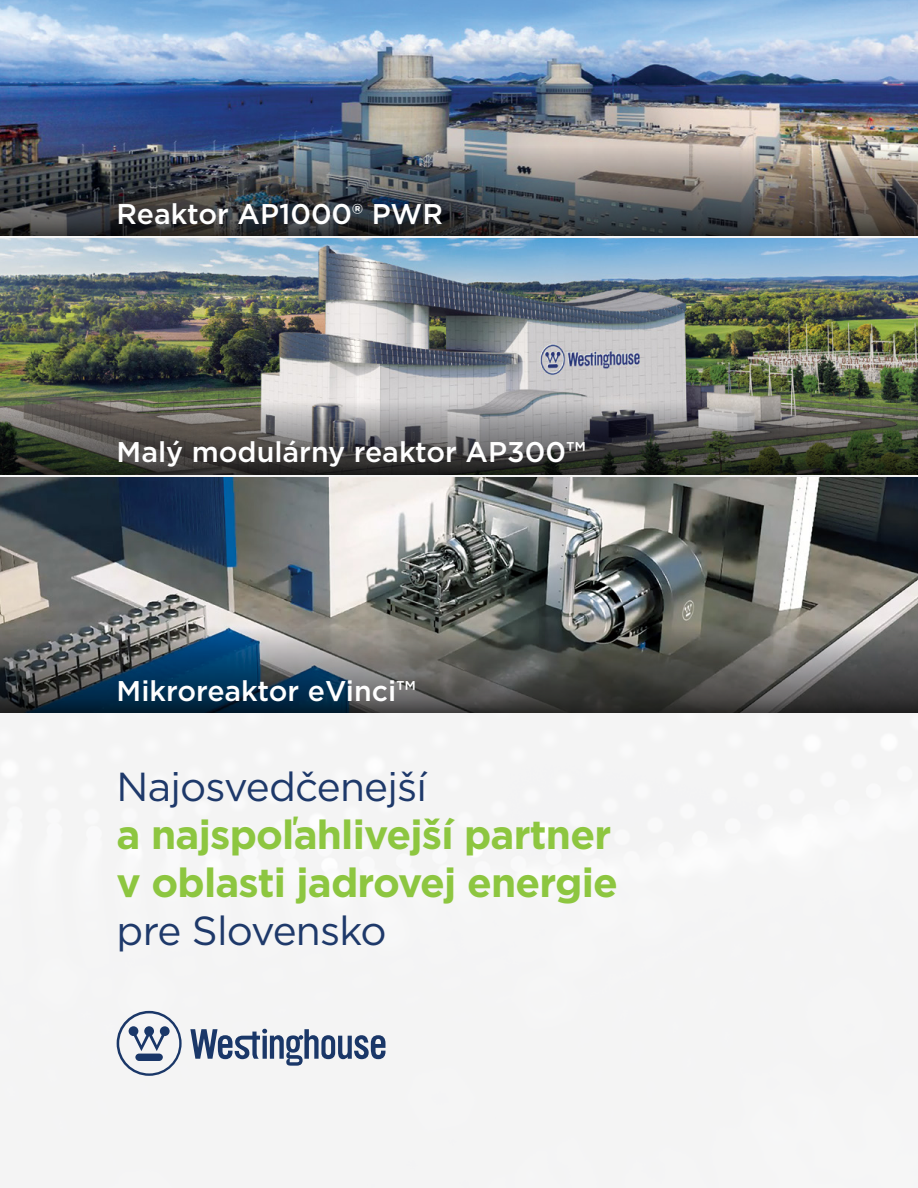
<style>
.page{position:relative;width:918px;height:1188px;background:#fff}
.page>*{position:absolute;margin:0;border:0;box-sizing:border-box;transform-origin:0 0}
.t1{font:700 40.5px/48px "Gotham";letter-spacing:-.02em;color:#8dc640}
.t2{font:40.5px "Gotham";letter-spacing:-.02em;color:#1e396a}
.t3{font:500 28.5px "Gotham";color:#fff}
</style>
<div class="page">
<div style="left:0;top:236px;width:918px;height:952px;background:#f4f4f4"></div>
<img style="left:0;top:0;width:918px;height:147px">
<img style="left:1px;top:239px;width:917px;height:163px">
<img style="left:1px;top:477px;width:917px;height:151px">
<svg style="left:0;top:628px;width:918px;height:84px;background:#4c5559"></svg>
<svg style="left:0;top:402px;width:918px;height:72px;background:#5a5b55"></svg>
<img style="left:0;top:147px;width:918px;height:89px">
<svg style="left:117px;top:1011px;width:65px;height:65px"></svg>
<svg style="left:190px;top:1029px;width:195px;height:37px"></svg>
<p class="t3" style="left:117px;top:195px;width:328px">Reaktor AP1000® PWR</p>
<p class="t3" style="left:117px;top:434px;width:471px">Malý modulárny reaktor AP300™</p>
<p class="t3" style="left:117px;top:672px;width:301px">Mikroreaktor eVinci™</p>
<h1 class="t2" style="left:117px;top:761px;width:312px">Najosvedčenejší</h1>
<h1 class="t1" style="left:117px;top:811px;width:503px">a najspoľahlivejší partner v oblasti jadrovej energie</h1>
<h1 class="t2" style="left:117px;top:905px;width:272px">pre Slovensko</h1>
</div>
